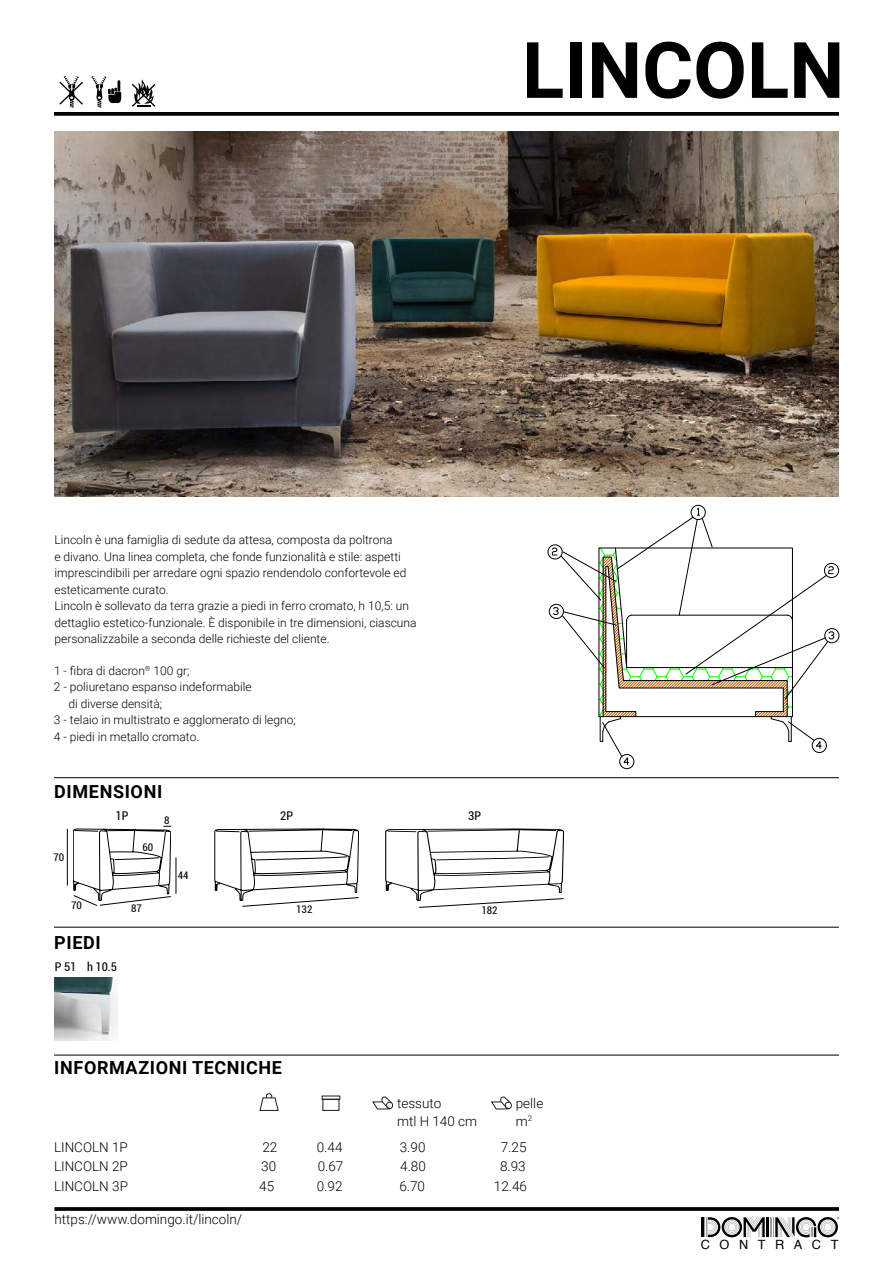
<style>
.page{position:relative;width:893px;height:1263px;background:#fff}
.page>*{position:absolute;margin:0;border:0;box-sizing:border-box;transform-origin:0 0}
.t1{font:700 78px "Roboto";color:#000}
.t2{font:700 18px "Roboto";letter-spacing:.035em;color:#000}
.t3{font:300 13.5px/17.2px "Roboto";color:#000}
.t4{font:12.75px "Helvetica";letter-spacing:.75em;color:#000}
.t5{font:300 12px/16.5px "Roboto";color:#010202}
.t6{font:300 12px "Roboto";color:#000}
.t7{font:condensed 12px "Roboto";color:#000}
.t8{font:condensed 10.5px "Roboto";color:#000}
</style>
<div class="page">
<svg style="left:54px;top:112px;width:785px;height:4px;background:#0f0f0f"></svg>
<svg style="left:55px;top:1207px;width:784px;height:4px;background:#0f0f0f"></svg>
<hr style="left:701px;top:1217px;width:3px;height:20px;background:#000">
<svg style="left:706px;top:1217px;width:133px;height:20px"></svg>
<hr style="left:54px;top:777px;width:785px;height:1px;background:#000">
<svg style="left:215px;top:829px;width:144px;height:78px"></svg>
<svg style="left:386px;top:829px;width:178px;height:79px"></svg>
<hr style="left:176px;top:857px;width:1px;height:37px;background:#000">
<hr style="left:67px;top:829px;width:1px;height:56px;background:#000">
<div style="left:620px;top:754px;width:14px;height:15px;border:1px solid #000;border-radius:50%"></div>
<div style="left:825px;top:628px;width:14px;height:15px;border:1px solid #000;border-radius:50%"></div>
<div style="left:549px;top:604px;width:15px;height:15px;border:1px solid #000;border-radius:50%"></div>
<div style="left:824px;top:563px;width:15px;height:15px;border:1px solid #000;border-radius:50%"></div>
<div style="left:548px;top:545px;width:14px;height:14px;border:1px solid #000;border-radius:50%"></div>
<div style="left:691px;top:505px;width:14px;height:15px;border:1px solid #000;border-radius:50%"></div>
<svg style="left:552px;top:508px;width:282px;height:257px"></svg>
<img style="left:54px;top:132px;width:785px;height:365px">
<hr style="left:54px;top:1055px;width:785px;height:1px;background:#000">
<hr style="left:54px;top:927px;width:785px;height:1px;background:#000">
<img style="left:54px;top:977px;width:64px;height:64px">
<svg style="left:73px;top:826px;width:98px;height:80px"></svg>
<svg style="left:259px;top:1093px;width:20px;height:18px"></svg>
<svg style="left:321px;top:1095px;width:20px;height:5px"></svg>
<div style="left:322px;top:1099px;width:17px;height:12px;border:1px solid #1d1d1b"></div>
<svg style="left:372px;top:1097px;width:21px;height:13px"></svg>
<svg style="left:491px;top:1097px;width:21px;height:13px"></svg>
<svg style="left:132px;top:79px;width:24px;height:28px"></svg>
<svg style="left:91px;top:76px;width:30px;height:32px"></svg>
<svg style="left:59px;top:76px;width:24px;height:32px"></svg>
<h1 class="t1" style="left:522px;top:15px;width:324px">LINCOLN</h1>
<p class="t5" style="left:55px;top:531px;width:364px">Lincoln è una famiglia di sedute da attesa, composta da poltrona<br>e divano. Una linea completa, che fonde funzionalità e stile: aspetti imprescindibili per arredare ogni spazio rendendolo confortevole ed esteticamente curato.<br>Lincoln è sollevato da terra grazie a piedi in ferro cromato, h 10,5: un dettaglio estetico-funzionale. È disponibile in tre dimensioni, ciascuna personalizzabile a seconda delle richieste del cliente.</p>
<p class="t5" style="left:54px;top:662px;width:137px">1 - fibra di dacron<sup>®</sup> 100 gr;</p>
<p class="t5" style="left:54px;top:678px;width:199px">2 - poliuretano espanso indeformabile</p>
<p class="t5" style="left:69px;top:695px;width:95px">di diverse densità;</p>
<p class="t5" style="left:54px;top:711px;width:243px">3 - telaio in multistrato e agglomerato di legno;</p>
<p class="t6" style="left:54px;top:728px;width:147px">4 - piedi in metallo cromato.</p>
<h2 class="t2" style="left:54px;top:779px;width:109px">DIMENSIONI</h2>
<p class="t8" style="left:54px;top:850px;width:12px">70</p>
<p class="t7" style="left:116px;top:808px;width:14px">1P</p>
<p class="t8" style="left:142px;top:840px;width:12px">60</p>
<p class="t8" style="left:164px;top:812px;width:7px">8</p>
<p class="t8" style="left:178px;top:868px;width:12px">44</p>
<p class="t7" style="left:280px;top:808px;width:14px">2P</p>
<p class="t7" style="left:468px;top:808px;width:14px">3P</p>
<p class="t8" style="left:71px;top:898px;width:12px">70</p>
<h2 class="t2" style="left:54px;top:929px;width:48px">PIEDI</h2>
<p class="t7" style="left:55px;top:959px;width:64px">P 51 h 10.5</p>
<p class="t8" style="left:131px;top:901px;width:12px">87</p>
<p class="t8" style="left:296px;top:902px;width:18px">132</p>
<p class="t8" style="left:481px;top:903px;width:18px">182</p>
<h2 class="t2" style="left:54px;top:1055px;width:229px">INFORMAZIONI TECNICHE</h2>
<p class="t3" style="left:397px;top:1094px;width:82px">tessuto<br>mtl H 140 cm</p>
<p class="t3" style="left:516px;top:1094px;width:29px">pelle m<sup>2</sup></p>
<p class="t3" style="left:54px;top:1138px;width:75px">LINCOLN 1P</p>
<p class="t3" style="left:262px;top:1138px;width:16px">22</p>
<p class="t3" style="left:317px;top:1138px;width:27px">0.44</p>
<p class="t3" style="left:400px;top:1138px;width:27px">3.90</p>
<p class="t3" style="left:501px;top:1138px;width:27px">7.25</p>
<p class="t3" style="left:54px;top:1157px;width:75px">LINCOLN 2P</p>
<p class="t3" style="left:261px;top:1157px;width:16px">30</p>
<p class="t3" style="left:318px;top:1157px;width:27px">0.67</p>
<p class="t3" style="left:400px;top:1157px;width:27px">4.80</p>
<p class="t3" style="left:500px;top:1157px;width:27px">8.93</p>
<p class="t3" style="left:54px;top:1177px;width:75px">LINCOLN 3P</p>
<p class="t3" style="left:259px;top:1177px;width:16px">45</p>
<p class="t3" style="left:317px;top:1177px;width:27px">0.92</p>
<p class="t3" style="left:399px;top:1177px;width:27px">6.70</p>
<p class="t3" style="left:494px;top:1177px;width:35px">12.46</p>
<p class="t3" style="left:55px;top:1210px;width:189px">https://www.domingo.it/lincoln/</p>
<p class="t4" style="left:701px;top:1235px;width:139px">CONTRACT</p>
</div>
